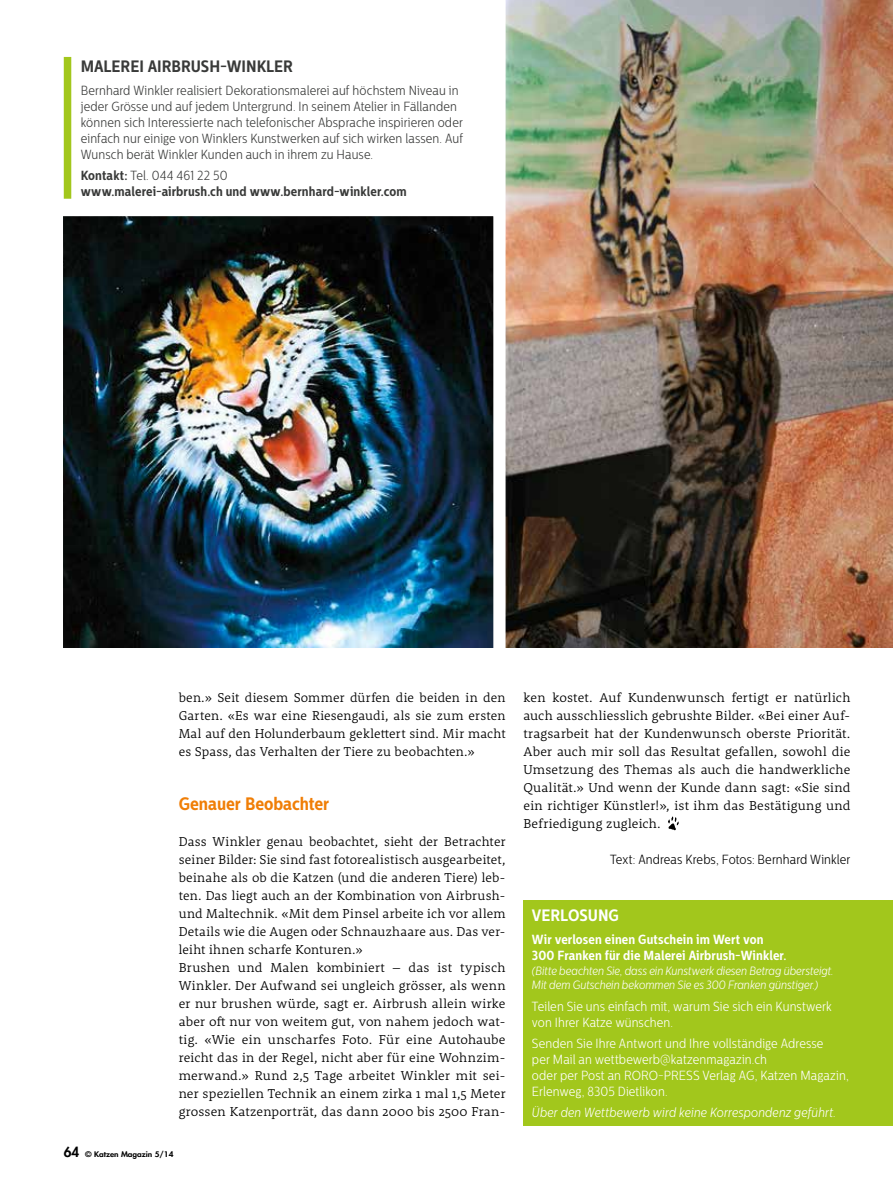
<style>
.page{position:relative;width:893px;height:1191px;background:#fff}
.page>*{position:absolute;margin:0;border:0;box-sizing:border-box;transform-origin:0 0}
.t1{font:700 18px "Centrale Sans Cnd";color:#f07e06}
.t2{font:700 16.5px "Centrale Sans Cnd";color:#393a39}
.t3{font:700 16.5px "Centrale Sans Cnd";color:#fff}
.t4{font:300 13.2px/18px "Rooney Pro";letter-spacing:.01em;color:#000;text-align:justify}
.t5{font:300 13.2px/15.9px "Centrale Sans Cnd";letter-spacing:.01em;color:#393a39}
.t6{font:300 13.2px/15.9px "Centrale Sans Cnd";letter-spacing:.01em;color:#fff}
.t7{font:700 13.2px/15.9px "Centrale Sans Cnd";letter-spacing:.01em;color:#fff}
.t8{font:700 13.2px/15.9px "Centrale Sans Cnd";letter-spacing:.01em;color:#393a39}
.t9{font:italic 300 13.2px "Centrale Sans Cnd";letter-spacing:.01em;color:#fff}
.t10{font:300 13.2px "Centrale Sans Cnd";letter-spacing:.01em;color:#000}
.t11{font:italic 300 12px/14.4px "Centrale Sans Cnd";letter-spacing:-.005em;color:#fff}
.t12{font:800 7.5px "Futura CE";color:#000;scale:1.1 1}
.s1{font-weight:300}
.s2{font-family:"Futura LT";font-size:13.5px}
</style>
<div class="page">
<img style="left:64px;top:217px;width:429px;height:430px">
<img style="left:505px;top:0;width:388px;height:648px">
<img style="left:668px;top:816px;width:11px;height:14px">
<div style="left:523px;top:900px;width:370px;height:225px;background:#a2c71c"></div>
<div style="left:64px;top:57px;width:7px;height:142px;background:#a2c71c"></div>
<p class="t2" style="left:81px;top:57px;width:214px">MALEREI AIRBRUSH-WINKLER</p>
<p class="t5" style="left:81px;top:83px;width:384px">Bernhard Winkler realisiert Dekorationsmalerei auf höchstem Niveau in jeder Grösse und auf jedem Untergrund. In seinem Atelier in Fällanden können sich Interessierte nach telefonischer Absprache inspirieren oder einfach nur einige von Winklers Kunstwerken auf sich wirken lassen. Auf Wunsch berät Winkler Kunden auch in ihrem zu Hause.</p>
<p class="t8" style="left:81px;top:167px;width:327px">Kontakt: <span class="s1">Tel. 044 461 22 50<br></span>www.malerei-airbrush.ch und www.bernhard-winkler.com</p>
<p class="t4" style="left:179px;top:688px;width:328px">ben.» Seit diesem Sommer dürfen die beiden in den Garten. «Es war eine Riesengaudi, als sie zum ersten Mal auf den Holunderbaum geklettert sind. Mir macht es Spass, das Verhalten der Tiere zu beobachten.»</p>
<h1 class="t1" style="left:179px;top:793px;width:152px">Genauer Beobachter</h1>
<p class="t4" style="left:179px;top:832px;width:328px;text-align:left">Dass Winkler genau beobachtet, sieht der Betrachter seiner Bilder: Sie sind fast fotorealistisch ausgearbeitet, beinahe als ob die Katzen (und die anderen Tiere) leb&shy;ten. Das liegt auch an der Kombination von Airbrush&shy;und Maltechnik. «Mit dem Pinsel arbeite ich vor allem Details wie die Augen oder Schnauzhaare aus. Das ver&shy;leiht ihnen scharfe Konturen.»<br>Brushen und Malen kombiniert – das ist typisch Winkler. Der Aufwand sei ungleich grösser, als wenn er nur brushen würde, sagt er. Airbrush allein wirke aber oft nur von weitem gut, von nahem jedoch wat&shy;tig. «Wie ein unscharfes Foto. Für eine Autohaube reicht das in der Regel, nicht aber für eine Wohnzim&shy;merwand.» Rund 2,5 Tage arbeitet Winkler mit sei&shy;ner speziellen Technik an einem zirka 1 mal 1,5 Meter grossen Katzenporträt, das dann 2000 bis 2500 Fran-</p>
<p class="t12" style="left:64px;top:1148px;width:101px"><span class="s2">64</span> © Katzen Magazin 5/14</p>
<p class="t4" style="left:523px;top:688px;width:328px">ken kostet. Auf Kundenwunsch fertigt er natürlich auch ausschliesslich gebrushte Bilder. «Bei einer Auf&shy;tragsarbeit hat der Kundenwunsch oberste Priorität.<br>Aber auch mir soll das Resultat gefallen, sowohl die Umsetzung des Themas als auch die handwerkliche Qualität.» Und wenn der Kunde dann sagt: «Sie sind ein richtiger Künstler!», ist ihm das Bestätigung und Befriedigung zugleich.</p>
<p class="t10" style="left:610px;top:852px;width:242px">Text: Andreas Krebs, Fotos: Bernhard Winkler</p>
<p class="t3" style="left:532px;top:905px;width:88px">VERLOSUNG</p>
<p class="t7" style="left:532px;top:932px;width:256px">Wir verlosen einen Gutschein im Wert von<br>300 Franken für die Malerei Airbrush-Winkler.</p>
<p class="t11" style="left:532px;top:963px;width:303px">(Bitte beachten Sie, dass ein Kunstwerk diesen Betrag übersteigt.<br>Mit dem Gutschein bekommen Sie es 300 Franken günstiger.)</p>
<p class="t6" style="left:532px;top:998px;width:301px">Teilen Sie uns einfach mit, warum Sie sich ein Kunstwerk von Ihrer Katze wünschen.</p>
<p class="t6" style="left:532px;top:1036px;width:318px">Senden Sie Ihre Antwort und Ihre vollständige Adresse<br>per Mail an wettbewerb@katzenmagazin.ch<br>oder per Post an RORO-PRESS Verlag AG, Katzen Magazin, Erlenweg, 8305 Dietlikon.</p>
<p class="t9" style="left:532px;top:1104px;width:306px">Über den Wettbewerb wird keine Korrespondenz geführt.</p>
</div>
